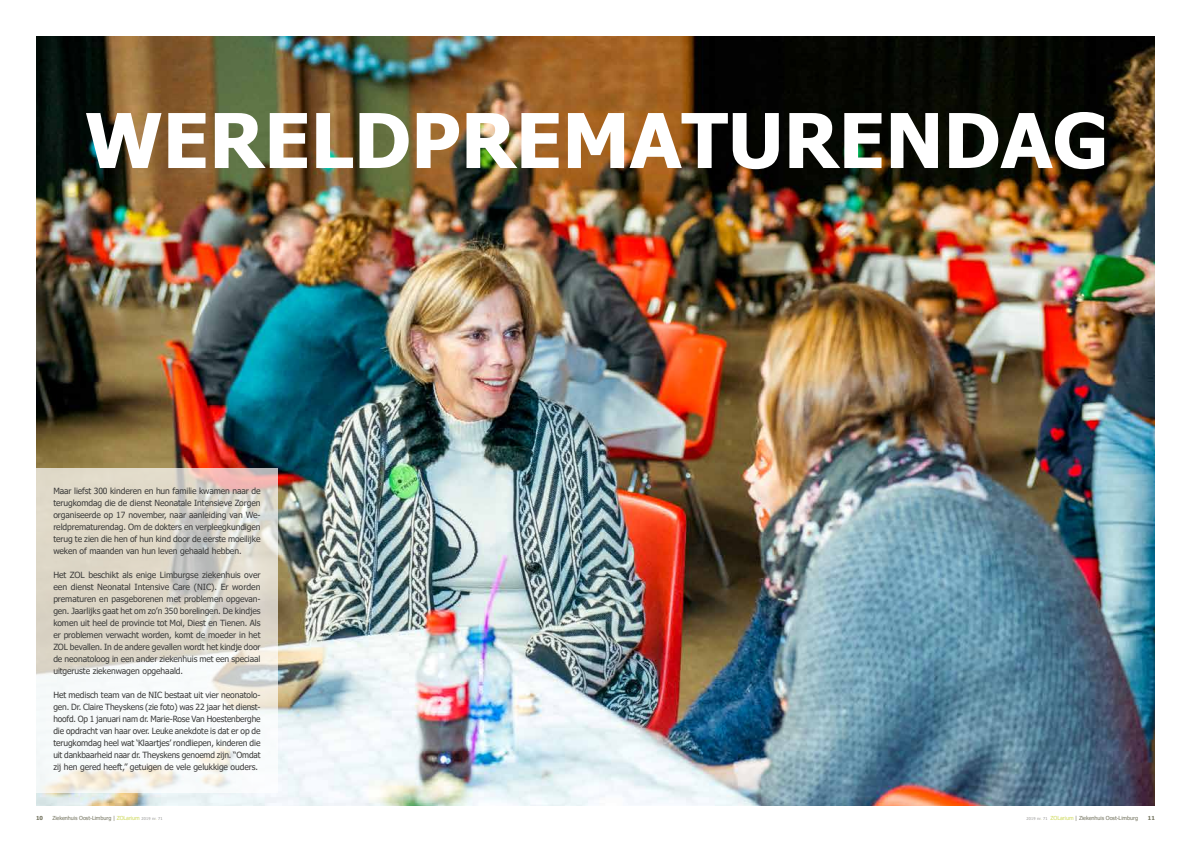
<style>
.page{position:relative;width:1191px;height:842px;background:#fff}
.page>*{position:absolute;margin:0;border:0;box-sizing:border-box;transform-origin:0 0}
.t1{font:700 75.6px "Tahoma";color:#fff}
.t2{font:8.5px/12px "Tahoma";letter-spacing:-.01em;color:#3c3c3b;text-align:justify}
.t3{font:5.5px "Tahoma";letter-spacing:-.01em;color:#767662}
.t4{font:700 5.5px "Tahoma";color:#767662}
.s1{color:#cfdb60}
.s2{font-size:4px;color:#9d9d9c}
.s3{font-size:4px;color:#cfdb60}
</style>
<div class="page">
<img style="left:36px;top:36px;width:1119px;height:770px">
<svg style="left:36px;top:468px;width:242px;height:324px"></svg>
<h1 class="t1" style="left:85px;top:87px;width:1025px">WERELDPREMATURENDAG</h1>
<p class="t2" style="left:53px;top:485px;width:209px">Maar liefst 300 kinderen en hun familie kwamen naar de terugkomdag die de dienst Neonatale Intensieve Zorgen organiseerde op 17 november, naar aanleiding van We&shy;reldprematurendag. Om de dokters en verpleegkundigen terug te zien die hen of hun kind door de eerste moeilijke weken of maanden van hun leven gehaald hebben.</p>
<p class="t2" style="left:53px;top:569px;width:209px">Het ZOL beschikt als enige Limburgse ziekenhuis over een dienst Neonatal Intensive Care (NIC). Er worden prematuren en pasgeborenen met problemen opgevan&shy;gen. Jaarlijks gaat het om zo’n 350 borelingen. De kindjes komen uit heel de provincie tot Mol, Diest en Tienen. Als er problemen verwacht worden, komt de moeder in het ZOL bevallen. In de andere gevallen wordt het kindje door de neonatoloog in een ander ziekenhuis met een speciaal uitgeruste ziekenwagen opgehaald.</p>
<p class="t2" style="left:53px;top:689px;width:209px">Het medisch team van de NIC bestaat uit vier neonatolo&shy;gen. Dr. Claire Theyskens (zie foto) was 22 jaar het dienst&shy;hoofd. Op 1 januari nam dr. Marie-Rose Van Hoestenberghe die opdracht van haar over. Leuke anekdote is dat er op de terugkomdag heel wat ‘Klaartjes’ rondliepen, kinderen die uit dankbaarheid naar dr. Theyskens genoemd zijn. “Omdat zij hen gered heeft,” getuigen de vele gelukkige ouders.</p>
<p class="t4" style="left:36px;top:814px;width:9px">10</p>
<p class="t3" style="left:52px;top:815px;width:112px">Ziekenhuis Oost-Limburg | <span class="s1">ZOLarium</span> <span class="s2">2019 nr</span><span class="s3">.</span> <span class="s2">71</span></p>
<p class="t3" style="left:1026px;top:815px;width:113px"><span class="s2">2019 nr</span><span class="s3">.</span> <span class="s2">71</span> <span class="s1">ZOLarium</span> | Ziekenhuis Oost-Limburg</p>
<p class="t4" style="left:1148px;top:814px;width:9px">11</p>
</div>
